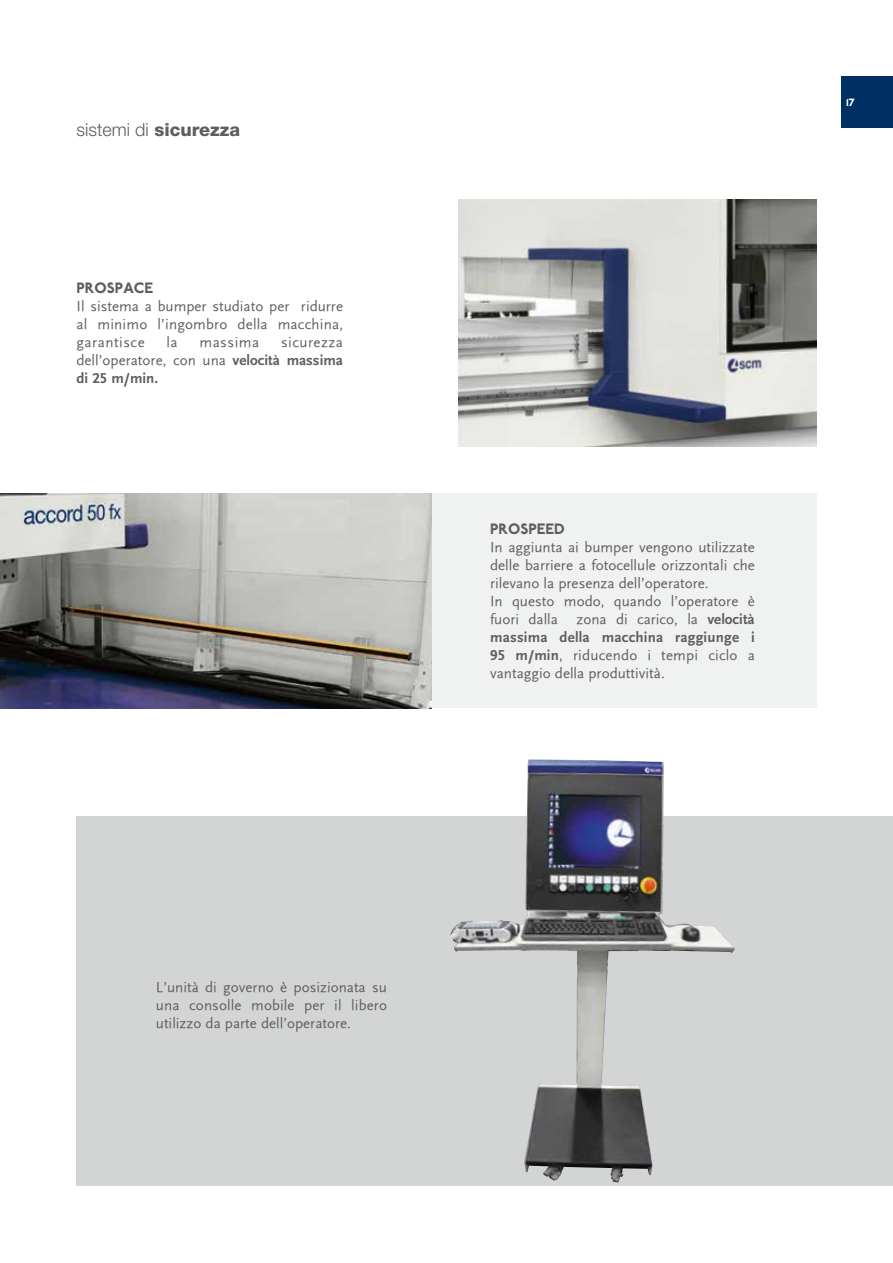
<style>
.page{position:relative;width:893px;height:1263px;background:#fff}
.page>*{position:absolute;margin:0;border:0;box-sizing:border-box;transform-origin:0 0}
.t1{font:300 18px "Helvetica Neue LT Std";color:#5e5e5d}
.t2{font:15px/18px "Scala Sans";color:#5e5e5d;text-align:justify}
.t3{font:15px "Scala Sans Bold LF";letter-spacing:.015em;color:#5e5e5d}
.t4{font:800 15px "P22 Underground";color:#5e5e5d}
.t5{font:15px "Scala Sans";letter-spacing:.03em;color:#5e5e5d}
.t6{font:800 10.5px "P22 Underground";color:#fff}
.s1{font-family:"Helvetica Neue";font-weight:800}
.s2{font-family:"Scala Sans Bold LF"}
</style>
<div class="page">
<div style="left:842px;top:77px;width:51px;height:51px;background:#002f63"></div>
<div style="left:77px;top:816px;width:816px;height:370px;background:#d3d4d4"></div>
<img style="left:458px;top:200px;width:358px;height:246px">
<img style="left:450px;top:759px;width:285px;height:423px">
<div style="left:77px;top:493px;width:739px;height:215px;background:#f0f1f1"></div>
<img style="left:0;top:493px;width:432px;height:215px">
<p class="t1" style="left:77px;top:118px;width:165px">sistemi di <span class="s1">sicurezza</span></p>
<p class="t4" style="left:77px;top:279px;width:78px">PROSPACE</p>
<p class="t2" style="left:77px;top:297px;width:268px">Il sistema a bumper studiato per ridurre al minimo l’ingombro della macchina, garantisce</p>
<p class="t2" style="left:167px;top:333px;width:13px">la</p>
<p class="t5" style="left:200px;top:334px;width:61px">massima</p>
<p class="t2" style="left:77px;top:333px;width:268px;text-align:right">sicurezza<br>dell’operatore, con una <span class="s2">velocità massima</span></p>
<p class="t3" style="left:77px;top:370px;width:83px">di 25 m/min.</p>
<p class="t6" style="left:846px;top:96px;width:10px">17</p>
<p class="t4" style="left:490px;top:520px;width:76px">PROSPEED</p>
<p class="t2" style="left:490px;top:539px;width:266px;text-align:left">In aggiunta ai bumper vengono utilizzate delle barriere a fotocellule orizzontali che rilevano la presenza dell’operatore.<br>In questo modo, quando l’operatore è fuori dalla zona di carico, la <span class="s2">velocità</span></p>
<p class="t3" style="left:490px;top:629px;width:266px">massima della macchina raggiunge i</p>
<p class="t2" style="left:490px;top:647px;width:266px"><span class="s2">95 m/min</span>, riducendo i tempi ciclo a vantaggio della produttività.</p>
<p class="t2" style="left:156px;top:978px;width:233px">L’unità di governo è posizionata su una consolle mobile per il libero utilizzo da parte dell’operatore.</p>
</div>
